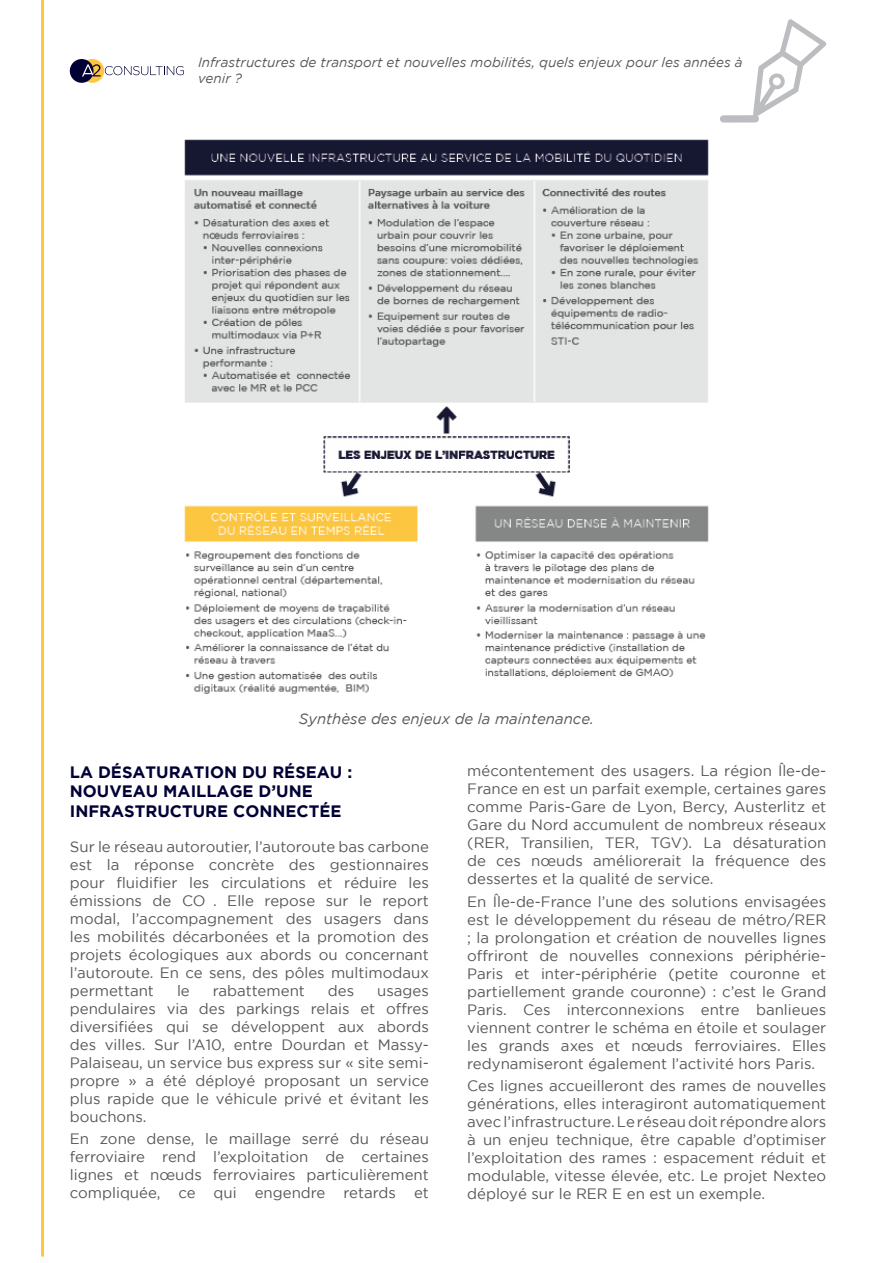
<style>
.page{position:relative;width:893px;height:1263px;background:#fff}
.page>*{position:absolute;margin:0;border:0;box-sizing:border-box;transform-origin:0 0}
.t1{font:700 16.5px/19.8px "Gotham";color:#000036}
.t2{font:15px/18px "Gotham";color:#57585a;text-align:justify}
.t3{font:italic 15px "Gotham";color:#57585a}
.Texte_citation_bleu{font:italic 13.5px/16.2px "Gotham";color:#57585a}
</style>
<div class="page">
<hr style="left:41px;top:0;width:3px;height:1256px;background:#ffc740">
<svg style="left:80px;top:59px;width:24px;height:24px"></svg>
<div style="left:70px;top:59px;width:24px;height:24px;background:#000036;border-radius:50%"></div>
<svg style="left:82px;top:64px;width:102px;height:12px"></svg>
<svg style="left:720px;top:19px;width:106px;height:104px"></svg>
<img style="left:184px;top:139px;width:525px;height:555px">
<p class="Texte_citation_bleu" style="left:198px;top:54px;width:546px">Infrastructures de transport et nouvelles mobilités, quels enjeux pour les années à venir ?</p>
<p class="t3" style="left:299px;top:710px;width:297px">Synthèse des enjeux de la maintenance.</p>
<p class="t1" style="left:70px;top:761px;width:284px">LA DÉSATURATION DU RÉSEAU :</p>
<p class="t1" style="left:70px;top:781px;width:273px">NOUVEAU MAILLAGE D’UNE<br>INFRASTRUCTURE CONNECTÉE</p>
<p class="t2" style="left:70px;top:837px;width:361px">Sur le réseau autoroutier, l’autoroute bas carbone est la réponse concrète des gestionnaires pour fluidifier les circulations et réduire les émissions de CO². Elle repose sur le report modal, l’accompagnement des usagers dans les mobilités décarbonées et la promotion des projets écologiques aux abords ou concernant l’autoroute. En ce sens, des pôles multimodaux permettant</p>
<p class="t2" style="left:177px;top:981px;width:14px">le</p>
<p class="t2" style="left:213px;top:981px;width:94px">rabattement</p>
<p class="t2" style="left:328px;top:981px;width:28px">des</p>
<p class="t2" style="left:70px;top:981px;width:361px;text-indent:307px">usages pendulaires via des parkings relais et offres diversifiées qui se développent aux abords des villes. Sur l’A10, entre Dourdan et Massy-Palaiseau, un service bus express sur « site semi&shy;propre » a été déployé proposant un service plus rapide que le véhicule privé et évitant les bouchons.</p>
<p class="t2" style="left:70px;top:1130px;width:361px">En zone dense, le maillage serré du réseau ferroviaire rend l’exploitation de certaines lignes et nœuds ferroviaires particulièrement compliquée, ce qui engendre retards et</p>
<p class="t2" style="left:467px;top:762px;width:361px">mécontentement des usagers. La région Île-de-France en est un parfait exemple, certaines gares comme Paris-Gare de Lyon, Bercy, Austerlitz et Gare du Nord accumulent de nombreux réseaux (RER, Transilien, TER, TGV). La désaturation de ces nœuds améliorerait la fréquence des dessertes et la qualité de service.</p>
<p class="t2" style="left:467px;top:892px;width:361px">En Île-de-France l’une des solutions envisagées est le développement du réseau de métro/RER ; la prolongation et création de nouvelles lignes offriront de nouvelles connexions périphérie-Paris et inter-périphérie (petite couronne et partiellement grande couronne) : c’est le Grand Paris. Ces interconnexions entre banlieues viennent contrer le schéma en étoile et soulager les grands axes et nœuds ferroviaires. Elles redynamiseront également l’activité hors Paris.</p>
<p class="t2" style="left:467px;top:1076px;width:361px">Ces lignes accueilleront des rames de nouvelles générations, elles interagiront automatiquement avec l’infrastructure. Le réseau doit répondre alors à un enjeu technique, être capable d’optimiser l’exploitation des rames : espacement réduit et modulable, vitesse élevée, etc. Le projet Nexteo déployé sur le RER E en est un exemple.</p>
</div>
